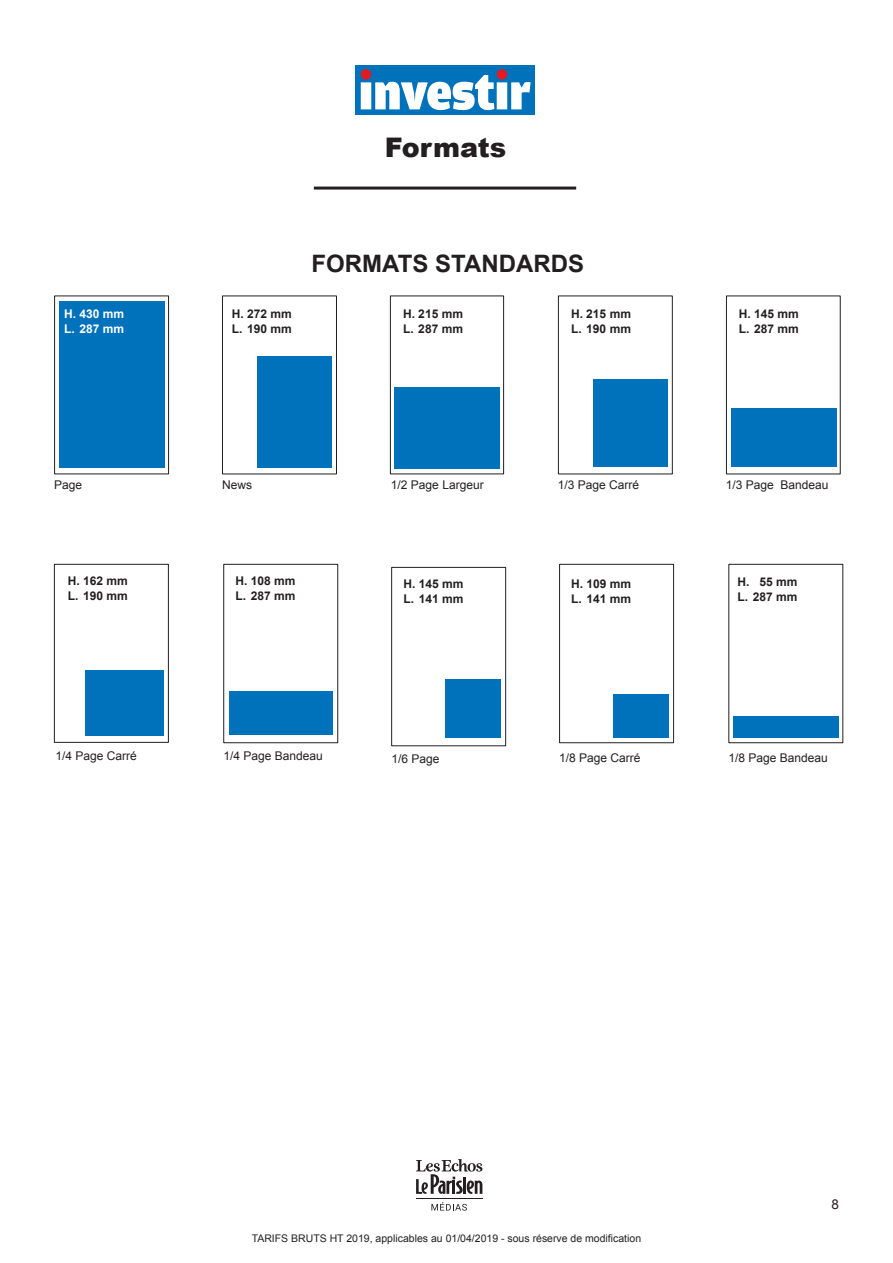
<style>
.page{position:relative;width:893px;height:1263px;background:#fff}
.page>*{position:absolute;margin:0;border:0;box-sizing:border-box;transform-origin:0 0}
.t1{font:900 27px "Arial";color:#231f20}
.t2{font:700 24px "Arial";color:#231f20}
.t3{font:13.5px "Arial";color:#231f20}
.t4{font:700 12px/14.4px "Arial";color:#231f20}
.t5{font:12px "Arial";color:#231f20}
.t6{font:700 12px/14.4px "Arial";color:#fff}
.t7{font:10.5px "Arial";color:#231f20}
</style>
<div class="page">
<svg style="left:431px;top:1202px;width:36px;height:8px"></svg>
<hr style="left:416px;top:1198px;width:66px;height:1px;background:#231f20">
<svg style="left:416px;top:1159px;width:66px;height:35px"></svg>
<div style="left:356px;top:65px;width:179px;height:49px;background:#0072bc"></div>
<svg style="left:361px;top:75px;width:170px;height:35px"></svg>
<div style="left:361px;top:69px;width:10px;height:11px;background:#e21a21;border-radius:50%"></div>
<div style="left:497px;top:69px;width:10px;height:11px;background:#e21a21;border-radius:50%"></div>
<hr style="left:314px;top:187px;width:262px;height:3px;background:#231f20">
<div style="left:59px;top:301px;width:106px;height:167px;background:#0072bc"></div>
<div style="left:54px;top:296px;width:115px;height:178px;border:1px solid #231f20"></div>
<div style="left:257px;top:357px;width:75px;height:111px;background:#0072bc"></div>
<div style="left:222px;top:296px;width:115px;height:178px;border:1px solid #231f20"></div>
<div style="left:390px;top:296px;width:114px;height:178px;border:1px solid #231f20"></div>
<div style="left:394px;top:387px;width:106px;height:81px;background:#0072bc"></div>
<div style="left:593px;top:379px;width:75px;height:88px;background:#0072bc"></div>
<div style="left:558px;top:296px;width:115px;height:178px;border:1px solid #231f20"></div>
<div style="left:726px;top:296px;width:115px;height:178px;border:1px solid #231f20"></div>
<div style="left:731px;top:408px;width:105px;height:59px;background:#0072bc"></div>
<div style="left:728px;top:564px;width:115px;height:179px;border:1px solid #231f20"></div>
<div style="left:733px;top:716px;width:106px;height:21px;background:#0072bc"></div>
<div style="left:223px;top:564px;width:115px;height:179px;border:1px solid #231f20"></div>
<div style="left:229px;top:692px;width:104px;height:43px;background:#0072bc"></div>
<div style="left:445px;top:679px;width:55px;height:59px;background:#0072bc"></div>
<div style="left:391px;top:567px;width:115px;height:179px;border:1px solid #231f20"></div>
<div style="left:559px;top:564px;width:115px;height:179px;border:1px solid #231f20"></div>
<div style="left:613px;top:694px;width:56px;height:44px;background:#0072bc"></div>
<div style="left:54px;top:564px;width:115px;height:179px;border:1px solid #231f20"></div>
<div style="left:86px;top:670px;width:78px;height:66px;background:#0072bc"></div>
<h1 class="t1" style="left:385px;top:128px;width:123px">Formats</h1>
<h2 class="t2" style="left:312px;top:248px;width:274px">FORMATS STANDARDS</h2>
<p class="t6" style="left:64px;top:307px;width:61px">H. 430 mm<br>L. 287 mm</p>
<p class="t4" style="left:232px;top:307px;width:61px">H. 272 mm<br>L. 190 mm</p>
<p class="t4" style="left:403px;top:307px;width:61px">H. 215 mm<br>L. 287 mm</p>
<p class="t4" style="left:571px;top:307px;width:61px">H. 215 mm<br>L. 190 mm</p>
<p class="t4" style="left:739px;top:307px;width:61px">H. 145 mm<br>L. 287 mm</p>
<p class="t5" style="left:54px;top:477px;width:30px">Page</p>
<p class="t5" style="left:222px;top:477px;width:31px">News</p>
<p class="t5" style="left:391px;top:477px;width:94px">1/2 Page Largeur</p>
<p class="t5" style="left:558px;top:477px;width:83px">1/3 Page Carré</p>
<p class="t5" style="left:726px;top:477px;width:104px">1/3 Page Bandeau</p>
<p class="t4" style="left:68px;top:574px;width:61px">H. 162 mm<br>L. 190 mm</p>
<p class="t4" style="left:235px;top:574px;width:61px">H. 108 mm<br>L. 287 mm</p>
<p class="t4" style="left:403px;top:577px;width:61px">H. 145 mm<br>L. 141 mm</p>
<p class="t4" style="left:571px;top:577px;width:61px">H. 109 mm<br>L. 141 mm</p>
<p class="t4" style="left:737px;top:575px;width:62px">H. 55 mm<br>L. 287 mm</p>
<p class="t5" style="left:55px;top:748px;width:83px">1/4 Page Carré</p>
<p class="t5" style="left:223px;top:748px;width:101px">1/4 Page Bandeau</p>
<p class="t5" style="left:391px;top:751px;width:50px">1/6 Page</p>
<p class="t5" style="left:559px;top:750px;width:83px">1/8 Page Carré</p>
<p class="t5" style="left:728px;top:750px;width:101px">1/8 Page Bandeau</p>
<p class="t7" style="left:252px;top:1231px;width:391px">TARIFS BRUTS HT 2019, applicables au 01/04/2019 - sous réserve de modification</p>
<p class="t3" style="left:831px;top:1195px;width:9px">8</p>
</div>
